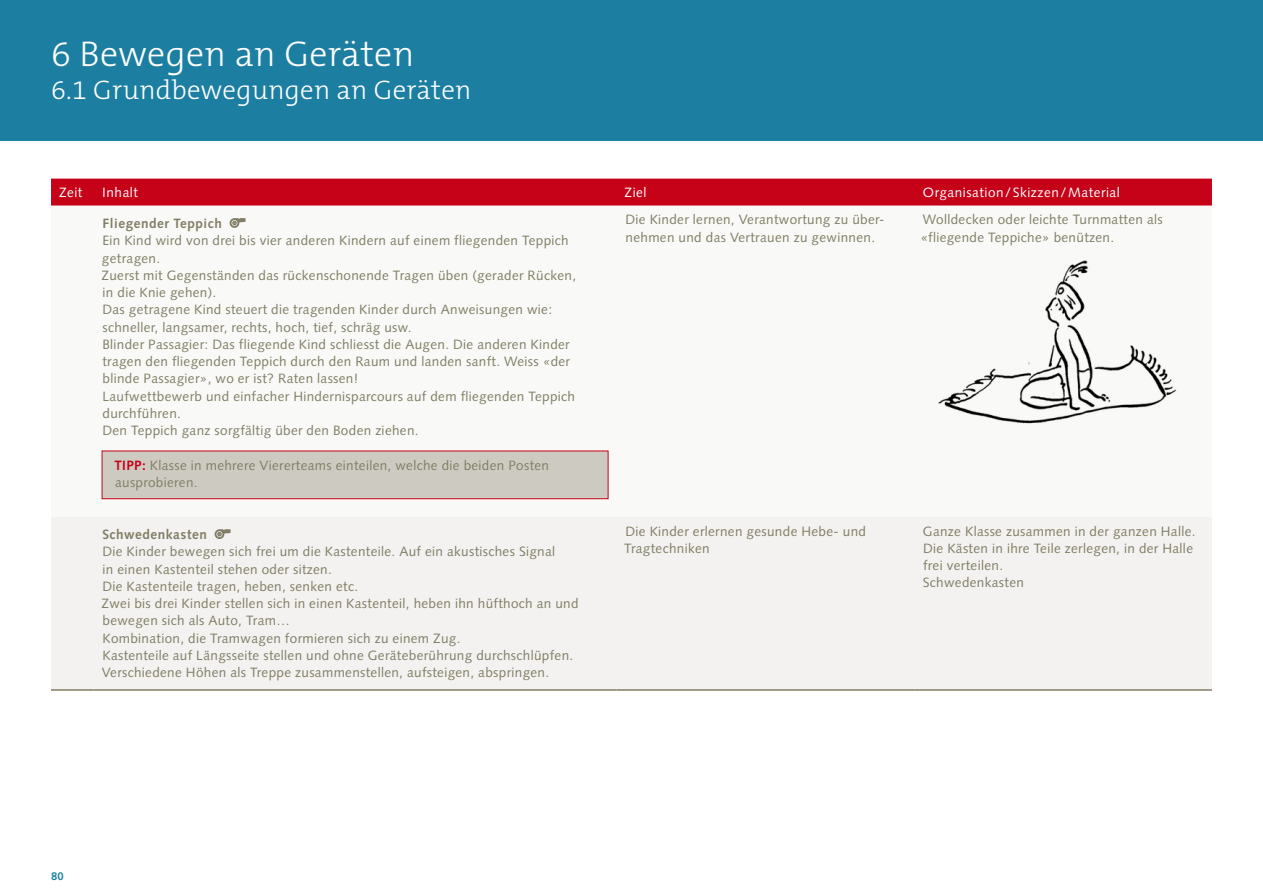
<style>
.page{position:relative;width:1263px;height:893px;background:#fff}
.page>*{position:absolute;margin:0;border:0;box-sizing:border-box;transform-origin:0 0}
.t1{font:300 36px "The Mix B W3";letter-spacing:.01em;color:#fff}
.t2{font:300 27px "The Mix B W3";letter-spacing:.01em;color:#fff}
.t3{font:13.5px/17.2px "Syntax LT Std";letter-spacing:.025em;color:#817e65}
.t4{font:13.5px "Syntax LT Std";letter-spacing:.04em;color:#fff}
.t5{font:700 13.5px "Syntax LT Std";letter-spacing:.04em;color:#817e65}
.t6{font:700 11.25px "Syntax LT Std";color:#1c7fa1}
.s1{font-weight:700;color:#c60219}
</style>
<div class="page">
<div style="left:0;top:0;width:1263px;height:140px;background:#1c7fa1"></div>
<div style="left:51px;top:179px;width:1161px;height:27px;background:#c60219"></div>
<div style="left:51px;top:517px;width:1161px;height:172px;background:#f3f2f0"></div>
<hr style="left:51px;top:689px;width:43px;height:2px;background:#817e65">
<hr style="left:94px;top:689px;width:523px;height:2px;background:#817e65">
<hr style="left:617px;top:689px;width:297px;height:2px;background:#817e65">
<hr style="left:914px;top:689px;width:298px;height:2px;background:#817e65">
<div style="left:102px;top:451px;width:506px;height:48px;background:#cdcbc1;border:1px solid #c60219"></div>
<svg style="left:230px;top:218px;width:16px;height:10px"></svg>
<img style="left:938px;top:259px;width:257px;height:165px">
<svg style="left:215px;top:529px;width:16px;height:10px"></svg>
<h1 class="t1" style="left:51px;top:31px;width:365px">6 Bewegen an Geräten</h1>
<h2 class="t2" style="left:51px;top:73px;width:422px">6.1 Grundbewegungen an Geräten</h2>
<p class="t4" style="left:59px;top:185px;width:25px">Zeit</p>
<p class="t4" style="left:102px;top:185px;width:37px">Inhalt</p>
<p class="t4" style="left:625px;top:185px;width:23px">Ziel</p>
<p class="t4" style="left:923px;top:185px;width:198px">Organisation/Skizzen/Material</p>
<p class="t5" style="left:103px;top:216px;width:121px">Fliegender Teppich</p>
<p class="t3" style="left:102px;top:232px;width:476px">Ein Kind wird von drei bis vier anderen Kindern auf einem fliegenden Teppich getragen.<br>Zuerst mit Gegenständen das rückenschonende Tragen üben (gerader Rücken, in die Knie gehen).<br>Das getragene Kind steuert die tragenden Kinder durch Anweisungen wie: schneller, langsamer, rechts, hoch, tief, schräg usw.<br>Blinder Passagier: Das fliegende Kind schliesst die Augen. Die anderen Kinder tragen den fliegenden Teppich durch den Raum und landen sanft. Weiss «der blinde Passagier», wo er ist? Raten lassen!<br>Laufwettbewerb und einfacher Hindernisparcours auf dem fliegenden Teppich durchführen.<br>Den Teppich ganz sorgfältig über den Boden ziehen.</p>
<p class="t3" style="left:114px;top:456px;width:436px"><span class="s1">TIPP:</span> Klasse in mehrere Viererteams einteilen, welche die beiden Posten ausprobieren.</p>
<p class="t3" style="left:625px;top:211px;width:261px">Die Kinder lernen, Verantwortung zu über&shy;nehmen und das Vertrauen zu gewinnen.</p>
<p class="t3" style="left:920px;top:211px;width:244px">Wolldecken oder leichte Turnmatten als «fliegende Teppiche» benützen.</p>
<p class="t5" style="left:102px;top:527px;width:106px">Schwedenkasten</p>
<p class="t3" style="left:102px;top:543px;width:478px">Die Kinder bewegen sich frei um die Kastenteile. Auf ein akustisches Signal<br>in einen Kastenteil stehen oder sitzen.<br>Die Kastenteile tragen, heben, senken etc.<br>Zwei bis drei Kinder stellen sich in einen Kastenteil, heben ihn hüfthoch an und bewegen sich als Auto, Tram…<br>Kombination, die Tramwagen formieren sich zu einem Zug.<br>Kastenteile auf Längsseite stellen und ohne Geräteberührung durchschlüpfen.<br>Verschiedene Höhen als Treppe zusammenstellen, aufsteigen, abspringen.</p>
<p class="t3" style="left:624px;top:522px;width:243px">Die Kinder erlernen gesunde Hebe- und<br>Tragtechniken</p>
<p class="t3" style="left:923px;top:522px;width:274px">Ganze Klasse zusammen in der ganzen Halle.<br>Die Kästen in ihre Teile zerlegen, in der Halle frei verteilen.<br>Schwedenkasten</p>
<p class="t6" style="left:51px;top:870px;width:14px">80</p>
</div>
